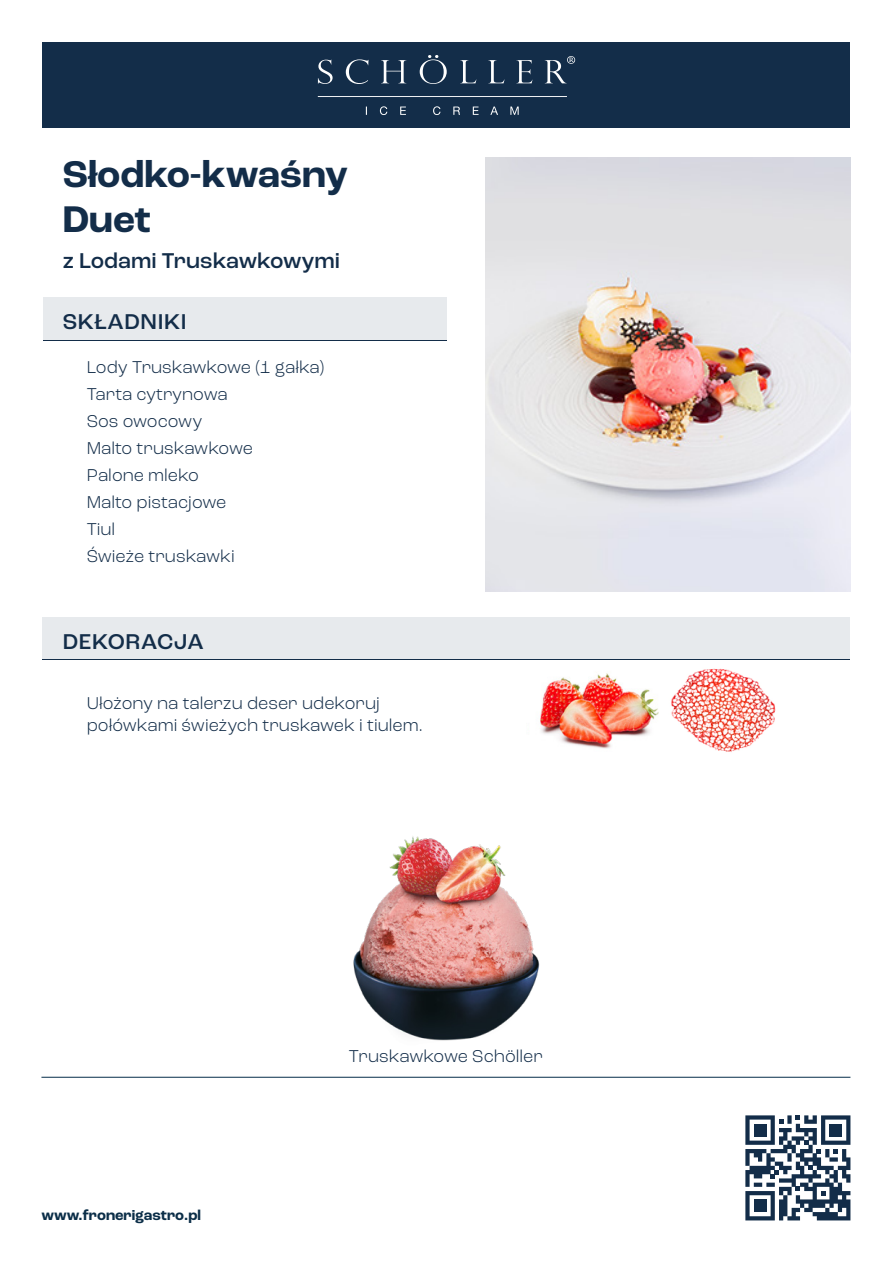
<style>
.page{position:relative;width:893px;height:1263px;background:#fff}
.page>*{position:absolute;margin:0;border:0;box-sizing:border-box;transform-origin:0 0}
.t1{font:700 39px/45px "Roc Grotesk";color:#132d49}
.t2{font:500 22.5px "Roc Grotesk";color:#132d49}
.t3{font:500 22.5px "Roc Grotesk";letter-spacing:.03em;color:#132d49}
.t4{font:300 18px/27px "Roc Grotesk";color:#132d49}
.t5{font:700 15px "Roc Grotesk";color:#0b2e48}
</style>
<div class="page">
<img style="left:486px;top:157px;width:364px;height:434px">
<img style="left:353px;top:836px;width:187px;height:205px">
<div style="left:43px;top:298px;width:403px;height:42px;background:#e7eaed"></div>
<div style="left:43px;top:617px;width:807px;height:43px;background:#e7eaed"></div>
<hr style="left:43px;top:340px;width:403px;height:1px;background:#132d49">
<hr style="left:43px;top:659px;width:807px;height:1px;background:#132d49">
<hr style="left:41px;top:1077px;width:809px;height:1px;background:#042c48">
<img style="left:540px;top:673px;width:118px;height:76px">
<img style="left:671px;top:668px;width:105px;height:84px">
<div style="left:43px;top:43px;width:807px;height:85px;background:#132d49"></div>
<svg style="left:745px;top:1115px;width:105px;height:105px"></svg>
<svg style="left:318px;top:55px;width:257px;height:60px"></svg>
<h1 class="t1" style="left:63px;top:153px;width:287px">Słodko-kwaśny<br>Duet</h1>
<p class="t2" style="left:63px;top:247px;width:279px">z Lodami Truskawkowymi</p>
<p class="t3" style="left:63px;top:307px;width:126px">SKŁADNIKI</p>
<p class="t4" style="left:87px;top:353px;width:239px">Lody Truskawkowe (1 gałka)<br>Tarta cytrynowa<br>Sos owocowy<br>Malto truskawkowe<br>Palone mleko<br>Malto pistacjowe<br>Tiul<br>Świeże truskawki</p>
<p class="t3" style="left:63px;top:628px;width:143px">DEKORACJA</p>
<p class="t4" style="left:87px;top:692px;width:338px;line-height:21.6px">Ułożony na talerzu deser udekoruj połówkami świeżych truskawek i tiulem.</p>
<p class="t5" style="left:41px;top:1206px;width:161px">www.fronerigastro.pl</p>
<p class="t4" style="left:349px;top:1042px;width:195px">Truskawkowe Schöller</p>
</div>
